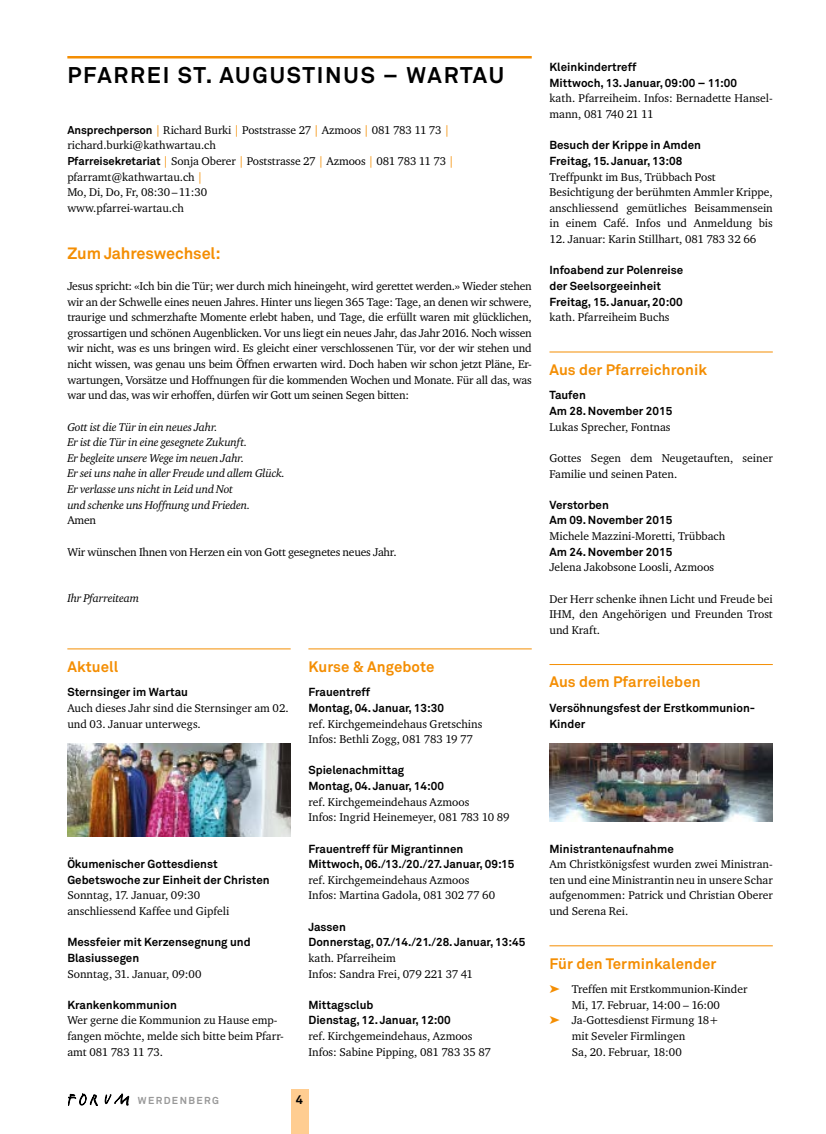
<style>
.page{position:relative;width:826px;height:1134px;background:#fff}
.page>*{position:absolute;margin:0;border:0;box-sizing:border-box;transform-origin:0 0}
.t1{font:700 22.5px "Akkurat";letter-spacing:.08em;color:#000}
.t2{font:700 16.25px "Akkurat";letter-spacing:-.005em;color:#f48e03}
.t3{font:700 15px "Akkurat";letter-spacing:.005em;color:#f48e03}
.t4{font:700 12.5px "Akkurat";color:#000}
.t5{font:11.5px/15.6px "Charter ITC";color:#000}
.t6{font:700 11.5px/15.6px "Akkurat";color:#000}
.t7{font:italic 11.5px/15.6px "Charter ITC";letter-spacing:-.015em;color:#000}
.t8{font:700 10px "Akkurat";letter-spacing:.14em;color:#989898}
.s1{font-family:"Akkurat";font-weight:700;font-size:11.25px}
.s2{color:#f48e03}
</style>
<div class="page">
<svg style="left:105px;top:1094px;width:24px;height:11px"></svg>
<svg style="left:68px;top:1094px;width:29px;height:12px"></svg>
<div style="left:291px;top:1090px;width:17px;height:44px;background:#ffcd91"></div>
<hr style="left:67px;top:56px;width:464px;height:2px;background:#f48e03">
<hr style="left:67px;top:649px;width:224px;height:1px;background:#f48e03">
<hr style="left:308px;top:649px;width:223px;height:1px;background:#f48e03">
<hr style="left:549px;top:352px;width:223px;height:1px;background:#f48e03">
<hr style="left:549px;top:664px;width:223px;height:1px;background:#f48e03">
<hr style="left:549px;top:945px;width:223px;height:1px;background:#f48e03">
<img style="left:67px;top:743px;width:224px;height:94px">
<img style="left:549px;top:743px;width:223px;height:78px">
<h1 class="t1" style="left:67px;top:61px;width:438px">PFARREI ST. AUGUSTINUS – WARTAU</h1>
<p class="t5" style="left:67px;top:122px;width:388px"><span class="s1">Ansprechperson</span> <span class="s2">|</span> Richard Burki <span class="s2">|</span> Poststrasse 27 <span class="s2">|</span> Azmoos <span class="s2">|</span> 081 783 11 73 <span class="s2">| </span>richard.burki@kathwartau.ch<br><span class="s1">Pfarreisekretariat</span> <span class="s2">|</span> Sonja Oberer <span class="s2">|</span> Poststrasse 27 <span class="s2">|</span> Azmoos <span class="s2">|</span> 081 783 11 73 <span class="s2">| </span>pfarramt@kathwartau.ch <span class="s2">|<br></span>Mo, Di, Do, Fr, 08:30–11:30<br>www.pfarrei-wartau.ch</p>
<h2 class="t2" style="left:67px;top:243px;width:155px">Zum Jahreswechsel:</h2>
<p class="t5" style="left:67px;top:278px;width:466px;text-align:justify">Jesus spricht: «Ich bin die Tür; wer durch mich hineingeht, wird gerettet werden.» Wieder stehen wir an der Schwelle eines neuen Jahres. Hinter uns liegen 365 Tage: Tage, an denen wir schwere, traurige und schmerzhafte Momente erlebt haben, und Tage, die erfüllt waren mit glücklichen, grossartigen und schönen Augenblicken. Vor uns liegt ein neues Jahr, das Jahr 2016. Noch wissen wir nicht, was es uns bringen wird. Es gleicht einer verschlossenen Tür, vor der wir stehen und nicht wissen, was genau uns beim Öffnen erwarten wird. Doch haben wir schon jetzt Pläne, Er&shy;wartungen, Vorsätze und Hoffnungen für die kommenden Wochen und Monate. Für all das, was war und das, was wir erhoffen, dürfen wir Gott um seinen Segen bitten:</p>
<p class="t7" style="left:67px;top:419px;width:219px">Gott ist die Tür in ein neues Jahr.<br>Er ist die Tür in eine gesegnete Zukunft.<br>Er begleite unsere Wege im neuen Jahr.<br>Er sei uns nahe in aller Freude und allem Glück.<br>Er verlasse uns nicht in Leid und Not<br>und schenke uns Hoffnung und Frieden.</p>
<p class="t5" style="left:67px;top:512px;width:30px">Amen</p>
<p class="t5" style="left:67px;top:544px;width:331px">Wir wünschen Ihnen von Herzen ein von Gott gesegnetes neues Jahr.</p>
<p class="t7" style="left:67px;top:590px;width:73px">Ihr Pfarreiteam</p>
<h3 class="t3" style="left:67px;top:657px;width:52px">Aktuell</h3>
<p class="t6" style="left:67px;top:684px;width:122px">Sternsinger im Wartau</p>
<p class="t5" style="left:67px;top:700px;width:223px">Auch dieses Jahr sind die Sternsinger am 02. und 03. Januar unterwegs.</p>
<p class="t6" style="left:67px;top:856px;width:204px">Ökumenischer Gottesdienst<br>Gebetswoche zur Einheit der Christen</p>
<p class="t5" style="left:67px;top:887px;width:163px">Sonntag, 17. Januar, 09:30 anschliessend Kaffee und Gipfeli</p>
<p class="t6" style="left:67px;top:934px;width:185px">Messfeier mit Kerzensegnung und<br>Blasiussegen</p>
<p class="t5" style="left:67px;top:965px;width:136px">Sonntag, 31. Januar, 09:00</p>
<p class="t6" style="left:67px;top:997px;width:111px">Krankenkommunion</p>
<p class="t5" style="left:67px;top:1012px;width:218px">Wer gerne die Kommunion zu Hause emp&shy;fangen möchte, melde sich bitte beim Pfarr&shy;amt 081 783 11 73.</p>
<h3 class="t3" style="left:308px;top:657px;width:127px">Kurse &amp; Angebote</h3>
<p class="t6" style="left:308px;top:684px;width:137px">Frauentreff<br>Montag, 04. Januar, 13:30</p>
<p class="t5" style="left:308px;top:715px;width:175px">ref. Kirchgemeindehaus Gretschins<br>Infos: Bethli Zogg, 081 783 19 77</p>
<p class="t6" style="left:308px;top:763px;width:137px">Spielenachmittag<br>Montag, 04. Januar, 14:00</p>
<p class="t5" style="left:308px;top:794px;width:203px">ref. Kirchgemeindehaus Azmoos<br>Infos: Ingrid Heinemeyer, 081 783 10 89</p>
<p class="t6" style="left:308px;top:841px;width:207px">Frauentreff für Migrantinnen<br>Mittwoch, 06./13./20./27. Januar, 09:15</p>
<p class="t5" style="left:308px;top:872px;width:188px">ref. Kirchgemeindehaus Azmoos<br>Infos: Martina Gadola, 081 302 77 60</p>
<p class="t6" style="left:308px;top:919px;width:218px">Jassen<br>Donnerstag, 07./14./21./28. Januar, 13:45</p>
<p class="t5" style="left:308px;top:950px;width:166px">kath. Pfarreiheim<br>Infos: Sandra Frei, 079 221 37 41</p>
<p class="t6" style="left:308px;top:997px;width:144px">Mittagsclub<br>Dienstag, 12. Januar, 12:00</p>
<p class="t5" style="left:308px;top:1028px;width:184px">ref. Kirchgemeindehaus, Azmoos<br>Infos: Sabine Pipping, 081 783 35 87</p>
<p class="t8" style="left:138px;top:1094px;width:82px">WERDENBERG</p>
<p class="t4" style="left:296px;top:1092px;width:9px">4</p>
<p class="t6" style="left:549px;top:59px;width:189px">Kleinkindertreff<br>Mittwoch, 13. Januar, 09:00 – 11:00</p>
<p class="t5" style="left:549px;top:90px;width:225px">kath. Pfarreiheim. Infos: Bernadette Hansel&shy;mann, 081 740 21 11</p>
<p class="t6" style="left:549px;top:138px;width:153px">Besuch der Krippe in Amden<br>Freitag, 15. Januar, 13:08</p>
<p class="t5" style="left:549px;top:169px;width:225px">Treffpunkt im Bus, Trübbach Post Besichtigung der berühmten Ammler Krippe, anschliessend gemütliches Beisammensein in einem Café. Infos und Anmeldung bis</p>
<p class="t5" style="left:549px;top:231px;width:208px">12. Januar: Karin Stillhart, 081 783 32 66</p>
<p class="t6" style="left:549px;top:263px;width:135px">Infoabend zur Polenreise der Seelsorgeeinheit<br>Freitag, 15. Januar, 20:00</p>
<p class="t5" style="left:549px;top:309px;width:122px">kath. Pfarreiheim Buchs</p>
<h3 class="t3" style="left:549px;top:360px;width:159px">Aus der Pfarreichronik</h3>
<p class="t6" style="left:549px;top:388px;width:124px">Taufen<br>Am 28. November 2015</p>
<p class="t5" style="left:549px;top:419px;width:123px">Lukas Sprecher, Fontnas</p>
<p class="t5" style="left:549px;top:450px;width:225px">Gottes Segen dem Neugetauften, seiner<br>Familie und seinen Paten.</p>
<p class="t6" style="left:549px;top:497px;width:124px">Verstorben<br>Am 09. November 2015</p>
<p class="t5" style="left:549px;top:528px;width:177px">Michele Mazzini-Moretti, Trübbach</p>
<p class="t6" style="left:549px;top:544px;width:124px">Am 24. November 2015</p>
<p class="t5" style="left:549px;top:559px;width:166px">Jelena Jakobsone Loosli, Azmoos</p>
<p class="t5" style="left:549px;top:590px;width:225px;text-align:justify">Der Herr schenke ihnen Licht und Freude bei IHM, den Angehörigen und Freunden Trost und Kraft.</p>
<h3 class="t3" style="left:549px;top:673px;width:153px">Aus dem Pfarreileben</h3>
<p class="t6" style="left:549px;top:700px;width:207px">Versöhnungsfest der Erstkommunion-<br>Kinder</p>
<p class="t6" style="left:549px;top:841px;width:126px">Ministrantenaufnahme</p>
<p class="t5" style="left:549px;top:856px;width:225px;text-align:justify">Am Christkönigsfest wurden zwei Ministran&shy;ten und eine Ministrantin neu in unsere Schar aufgenommen: Patrick und Christian Oberer und Serena Rei.</p>
<h3 class="t3" style="left:549px;top:954px;width:168px">Für den Terminkalender</h3>
<p class="t5" style="left:549px;top:981px;width:199px"><span class="s2">➤</span> Treffen mit Erstkommunion-Kinder</p>
<p class="t5" style="left:572px;top:997px;width:150px">Mi, 17. Februar, 14:00 – 16:00</p>
<p class="t5" style="left:549px;top:1012px;width:171px"><span class="s2">➤</span> Ja-Gottesdienst Firmung 18+</p>
<p class="t5" style="left:572px;top:1028px;width:115px">mit Seveler Firmlingen</p>
<p class="t5" style="left:572px;top:1044px;width:111px">Sa, 20. Februar, 18:00</p>
</div>
